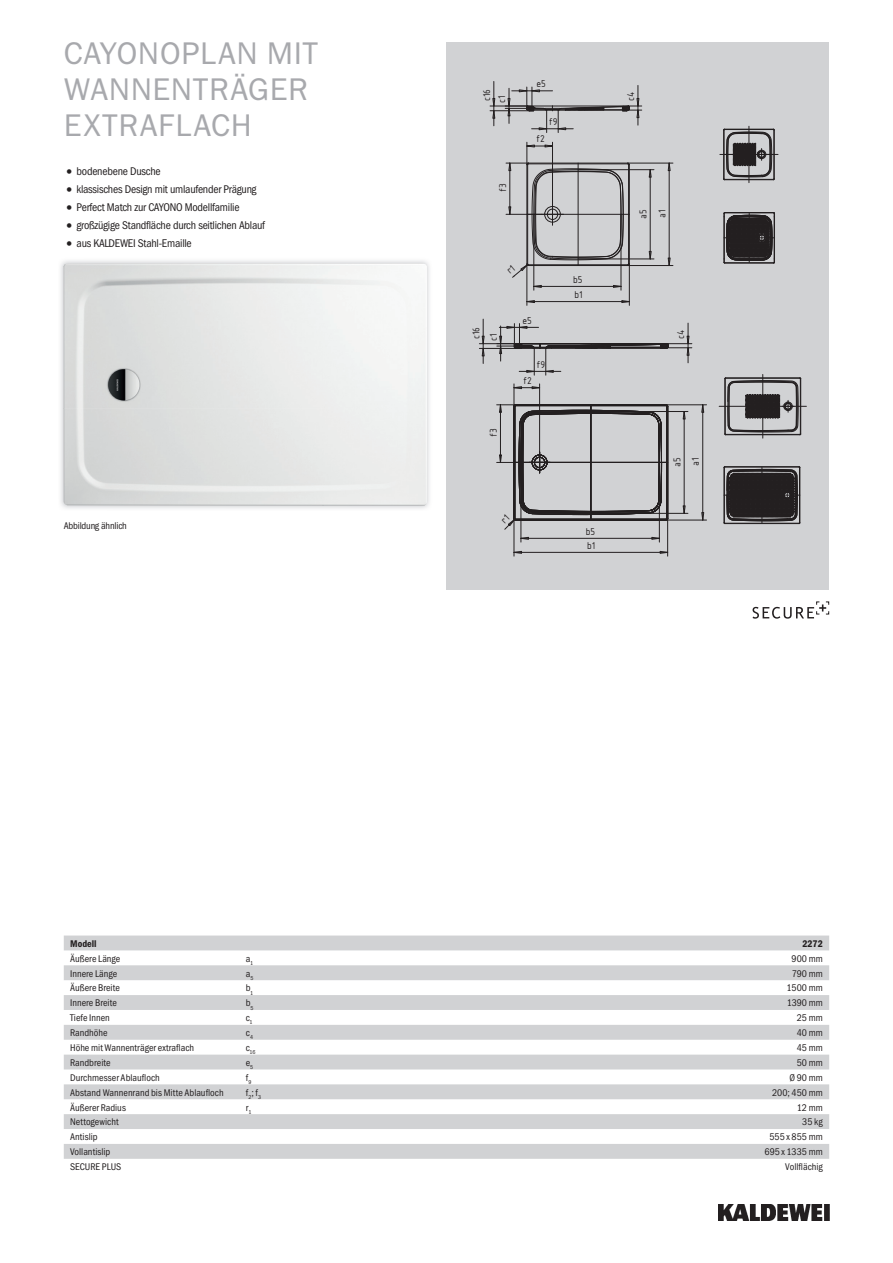
<style>
.page{position:relative;width:893px;height:1263px;background:#fff}
.page>*{position:absolute;margin:0;border:0;box-sizing:border-box;transform-origin:0 0}
.t1{font:31.5px/36px "Franklin Gothic ITC";letter-spacing:.02em;color:#a8a9ad}
.t2{font:11.25px "Franklin Gothic Cond ITC";letter-spacing:-.02em;color:#231f20}
.t3{font:10.65px/15.1px "ISOCPEUR";color:#231f20}
.t4{font:9.75px "Franklin Gothic Cond ITC";color:#231f20}
.t5{font:9.75px "Franklin Gothic Cond ITC";letter-spacing:-.02em;color:#231f20}
.t6{font:600 9.75px "Franklin Gothic Cond ITC";color:#231f20}
.t7{font:5.7px "Franklin Gothic Cond ITC";color:#231f20}
.s1{font-size:15.75px}
</style>
<div class="page">
<img style="left:719px;top:1204px;width:110px;height:16px">
<div style="left:446px;top:43px;width:383px;height:547px;background:#d1d2d4"></div>
<svg style="left:720px;top:126px;width:58px;height:57px"></svg>
<svg style="left:723px;top:212px;width:52px;height:52px;background:#3a3738"></svg>
<svg style="left:719px;top:374px;width:87px;height:151px"></svg>
<svg style="left:490px;top:81px;width:152px;height:52px"></svg>
<svg style="left:479px;top:319px;width:213px;height:56px"></svg>
<img style="left:60px;top:260px;width:370px;height:249px">
<img style="left:64px;top:263px;width:259px;height:146px">
<div style="left:323px;top:263px;width:104px;height:242px;background:#eff1f1"></div>
<img style="left:64px;top:408px;width:1px;height:76px">
<svg style="left:64px;top:935px;width:765px;height:224px;fill:#d3d4d6"></svg>
<svg style="left:753px;top:601px;width:76px;height:18px"></svg>
<svg style="left:506px;top:142px;width:167px;height:163px"></svg>
<svg style="left:497px;top:384px;width:209px;height:172px"></svg>
<h1 class="t1" style="left:64px;top:35px;width:256px">CAYONOPLAN MIT<br>WANNENTRÄGER<br>EXTRAFLACH</h1>
<p class="t2" style="left:64px;top:165px;width:98px"><span class="s1">•</span> bodenebene Dusche</p>
<p class="t2" style="left:64px;top:183px;width:194px"><span class="s1">•</span> klassisches Design mit umlaufender Prägung</p>
<p class="t2" style="left:64px;top:201px;width:177px"><span class="s1">•</span> Perfect Match zur CAYONO Modellfamilie</p>
<p class="t2" style="left:64px;top:219px;width:203px"><span class="s1">•</span> großzügige Standfläche durch seitlichen Ablauf</p>
<p class="t2" style="left:64px;top:236px;width:129px"><span class="s1">•</span> aus KALDEWEI Stahl-Emaille</p>
<p class="t5" style="left:64px;top:520px;width:65px">Abbildung ähnlich</p>
<p class="t3" style="left:479px;top:103px;width:15px;rotate:-90deg">c16 c1</p>
<p class="t3" style="left:495px;top:192px;width:10px;rotate:-90deg">f3</p>
<p class="t3" style="left:536px;top:76px;width:11px">e5</p>
<p class="t3" style="left:549px;top:114px;width:10px">f9</p>
<p class="t3" style="left:536px;top:131px;width:10px">f2</p>
<p class="t3" style="left:522px;top:312px;width:11px">e5</p>
<p class="t3" style="left:573px;top:271px;width:11px">b5</p>
<p class="t3" style="left:574px;top:286px;width:10px">b1</p>
<p class="t3" style="left:623px;top:101px;width:11px;rotate:-90deg">c4</p>
<p class="t3" style="left:635px;top:219px;width:11px;rotate:-90deg">a5</p>
<p class="t3" style="left:654px;top:218px;width:10px;rotate:-90deg">a1</p>
<p class="t3" style="left:467px;top:341px;width:15px;line-height:17.4px;rotate:-90deg">c16 c1</p>
<p class="t3" style="left:673px;top:339px;width:11px;rotate:-90deg">c4</p>
<p class="t3" style="left:536px;top:356px;width:10px">f9</p>
<p class="t3" style="left:485px;top:437px;width:10px;rotate:-90deg">f3</p>
<p class="t3" style="left:523px;top:372px;width:10px">f2</p>
<p class="t3" style="left:586px;top:523px;width:11px">b5</p>
<p class="t3" style="left:587px;top:537px;width:10px">b1</p>
<p class="t3" style="left:669px;top:467px;width:11px;rotate:-90deg">a5</p>
<p class="t3" style="left:688px;top:466px;width:10px;rotate:-90deg">a1</p>
<p class="t6" style="left:70px;top:938px;width:28px">Modell</p>
<p class="t6" style="left:802px;top:938px;width:22px">2272</p>
<p class="t4" style="left:70px;top:953px;width:52px">Äußere Länge</p>
<p class="t4" style="left:246px;top:953px;width:9px">a<sub>1</sub></p>
<p class="t4" style="left:791px;top:953px;width:33px">900 mm</p>
<p class="t4" style="left:70px;top:967px;width:49px">Innere Länge</p>
<p class="t4" style="left:246px;top:967px;width:9px">a<sub>5</sub></p>
<p class="t4" style="left:792px;top:967px;width:33px">790 mm</p>
<p class="t4" style="left:70px;top:982px;width:51px">Äußere Breite</p>
<p class="t4" style="left:246px;top:982px;width:9px">b<sub>1</sub></p>
<p class="t4" style="left:787px;top:982px;width:38px">1500 mm</p>
<p class="t4" style="left:70px;top:997px;width:48px">Innere Breite</p>
<p class="t4" style="left:246px;top:997px;width:9px">b<sub>5</sub></p>
<p class="t4" style="left:787px;top:997px;width:38px">1390 mm</p>
<p class="t4" style="left:70px;top:1012px;width:41px">Tiefe Innen</p>
<p class="t4" style="left:246px;top:1012px;width:8px">c<sub>1</sub></p>
<p class="t4" style="left:797px;top:1012px;width:27px">25 mm</p>
<p class="t4" style="left:70px;top:1027px;width:39px">Randhöhe</p>
<p class="t4" style="left:246px;top:1027px;width:9px">c<sub>4</sub></p>
<p class="t4" style="left:797px;top:1027px;width:28px">40 mm</p>
<p class="t4" style="left:70px;top:1042px;width:126px">Höhe mit Wannenträger extraflach</p>
<p class="t7" style="left:246px;top:1049px;width:11px"><sup>c</sup>16</p>
<p class="t4" style="left:797px;top:1042px;width:28px">45 mm</p>
<p class="t4" style="left:70px;top:1057px;width:42px">Randbreite</p>
<p class="t4" style="left:246px;top:1057px;width:9px">e<sub>5</sub></p>
<p class="t4" style="left:797px;top:1057px;width:28px">50 mm</p>
<p class="t4" style="left:70px;top:1072px;width:91px">Durchmesser Ablaufloch</p>
<p class="t4" style="left:246px;top:1072px;width:7px">f<sub>9</sub></p>
<p class="t4" style="left:789px;top:1072px;width:35px">Ø 90 mm</p>
<p class="t4" style="left:70px;top:1087px;width:155px">Abstand Wannenrand bis Mitte Ablaufloch</p>
<p class="t4" style="left:246px;top:1087px;width:17px">f<sub>2</sub>; f<sub>3</sub></p>
<p class="t4" style="left:772px;top:1087px;width:52px">200; 450 mm</p>
<p class="t4" style="left:70px;top:1101px;width:57px">Äußerer Radius</p>
<p class="t4" style="left:246px;top:1101px;width:7px">r<sub>1</sub></p>
<p class="t4" style="left:797px;top:1101px;width:27px">12 mm</p>
<p class="t4" style="left:70px;top:1116px;width:50px">Nettogewicht</p>
<p class="t4" style="left:802px;top:1116px;width:22px">35 kg</p>
<p class="t4" style="left:70px;top:1131px;width:29px">Antislip</p>
<p class="t4" style="left:769px;top:1131px;width:55px">555 x 855 mm</p>
<p class="t4" style="left:70px;top:1146px;width:42px">Vollantislip</p>
<p class="t4" style="left:764px;top:1146px;width:60px">695 x 1335 mm</p>
<p class="t4" style="left:70px;top:1161px;width:53px">SECURE PLUS</p>
<p class="t4" style="left:785px;top:1161px;width:39px">Vollflächig</p>
</div>
